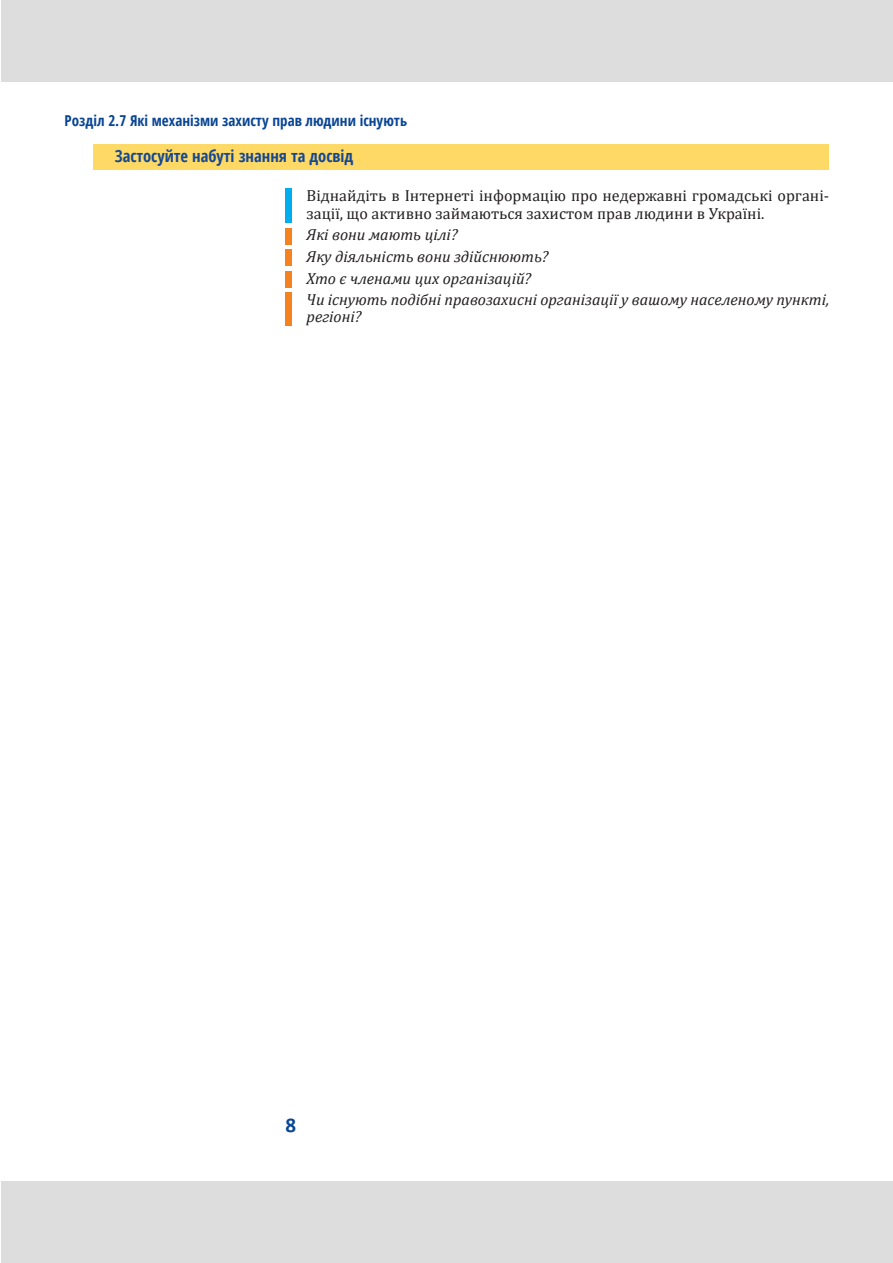
<style>
.page{position:relative;width:893px;height:1263px;background:#fff}
.page>*{position:absolute;margin:0;border:0;box-sizing:border-box;transform-origin:0 0}
.t1{font:700 21px "Calibri";color:#094594}
.ЗАСТОСУЙТЕ_НАБУТІ_ЗН{font:700 condensed 16.5px "Open Sans";color:#154892}
.ПИТАННЯ{font:italic 16.05px/17.2px "Cambria";color:#231f20}
.ЗАВДАННЯ{font:16.05px/18px "Cambria";color:#231f20}
.t2{font:700 condensed 15px "Open Sans";color:#094594}
</style>
<div class="page">
<div style="left:1px;top:0;width:892px;height:82px;background:#ddddde"></div>
<div style="left:1px;top:1181px;width:892px;height:81px;background:#ddddde"></div>
<div style="left:94px;top:144px;width:735px;height:26px;background:#fed965"></div>
<div style="left:285px;top:188px;width:6px;height:35px;background:#00aeef"></div>
<div style="left:285px;top:228px;width:6px;height:16px;background:#f58220"></div>
<div style="left:285px;top:249px;width:6px;height:17px;background:#f58220"></div>
<div style="left:285px;top:271px;width:6px;height:16px;background:#f58220"></div>
<div style="left:285px;top:292px;width:6px;height:34px;background:#f58220"></div>
<p class="t2" style="left:65px;top:110px;width:344px">Розділ 2.7 Які механізми захисту прав людини існують</p>
<p class="ЗАСТОСУЙТЕ_НАБУТІ_ЗН" style="left:115px;top:144px;width:240px">Застосуйте набуті знання та досвід</p>
<p class="ЗАВДАННЯ" style="left:307px;top:186px;width:524px">Віднайдіть в Інтернеті інформацію про недержавні громадські органі&shy;зації, що активно займаються захистом прав людини в Україні.</p>
<p class="ПИТАННЯ" style="left:307px;top:226px;width:152px">Які вони мають цілі?</p>
<p class="ПИТАННЯ" style="left:307px;top:247px;width:243px">Яку діяльність вони здійснюють?</p>
<p class="ПИТАННЯ" style="left:307px;top:269px;width:226px">Хто є членами цих організацій?</p>
<p class="ПИТАННЯ" style="left:307px;top:290px;width:524px">Чи існують подібні правозахисні організації у вашому населеному пункті, регіоні?</p>
<h1 class="t1" style="left:286px;top:1110px;width:12px">8</h1>
</div>
